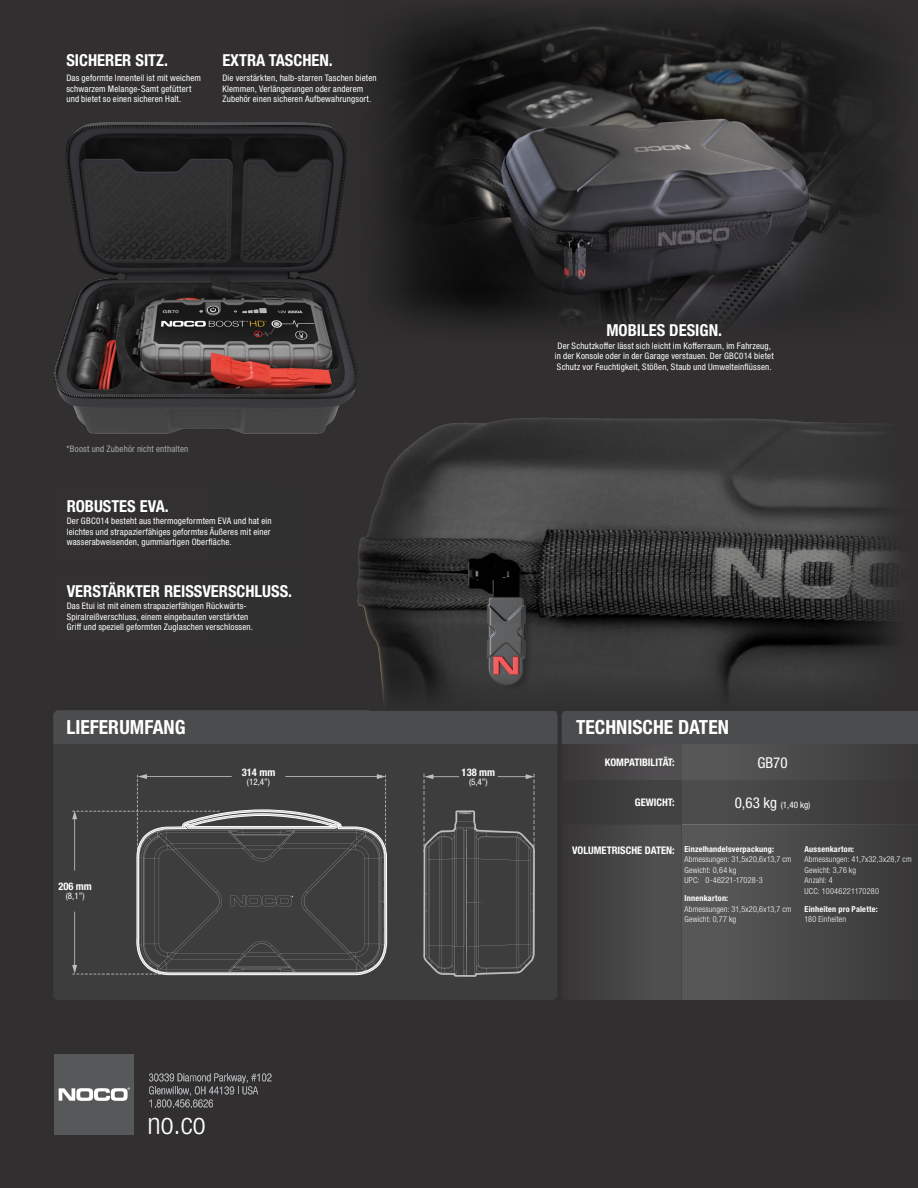
<style>
.page{position:relative;width:918px;height:1188px;background:#312f30}
.page>*{position:absolute;margin:0;border:0;box-sizing:border-box;transform-origin:0 0}
.t1{font:300 condensed 30px "Helvetica Neue LT Std";color:#fff}
.t2{font:700 condensed 19.5px "Helvetica Neue LTW1 G";color:#fff}
.t3{font:700 condensed 16.5px "Helvetica Neue LTW1 G";color:#fff}
.t4{font:condensed 15px "Helvetica Neue LTW1 G";color:#fff}
.t5{font:700 condensed 10.5px "Helvetica Neue LTW1 G";color:#fff}
.t6{font:condensed 9px/10.5px "Helvetica Neue LTW1 G";letter-spacing:.015em;color:#fff}
.t7{font:condensed 9px "Helvetica Neue LTW1 G";letter-spacing:.02em;color:#a8a9ad}
.t8{font:300 condensed 8.25px "Helvetica Neue LTW1 G";letter-spacing:.015em;color:#fff}
.t9{font:700 condensed 8.25px "Helvetica Neue LTW1 G";letter-spacing:.02em;color:#fff}
.s1{font-size:15px}
</style>
<div class="page">
<svg style="left:149px;top:1074px;width:122px;height:33px"></svg>
<div style="left:54px;top:1054px;width:79px;height:80px;background:#57585a"></div>
<svg style="left:59px;top:1087px;width:71px;height:14px"></svg>
<img style="left:474px;top:60px;width:276px;height:228px">
<svg style="left:750px;top:60px;width:135px;height:228px"></svg>
<svg style="left:416px;top:60px;width:58px;height:228px;background:#131212"></svg>
<div style="left:340px;top:0;width:76px;height:351px;background:linear-gradient(to right,#343233,#1c1b1b)"></div>
<svg style="left:387px;top:288px;width:382px;height:63px"></svg>
<svg style="left:340px;top:0;width:538px;height:60px;fill:#262425"></svg>
<div style="left:682px;top:825px;width:236px;height:175px;background:#585758"></div>
<div style="left:682px;top:780px;width:236px;height:45px;background:#4d4c4d"></div>
<div style="left:682px;top:744px;width:236px;height:36px;background:#585758"></div>
<div style="left:724px;top:744px;width:193px;height:256px;background:linear-gradient(to right,#565556,#383637)"></div>
<div style="left:652px;top:825px;width:30px;height:175px;background:#504f50"></div>
<div style="left:562px;top:780px;width:120px;height:45px;background:#434243"></div>
<div style="left:562px;top:744px;width:120px;height:36px;background:#504e50"></div>
<div style="left:562px;top:744px;width:90px;height:256px;background:linear-gradient(to right,#363536,#4d4b4d)"></div>
<div style="left:53px;top:744px;width:504px;height:256px;background:#3d3d3e"></div>
<div style="left:53px;top:710px;width:865px;height:34px;background:#4b4c4d"></div>
<svg style="left:72px;top:774px;width:315px;height:201px"></svg>
<svg style="left:423px;top:774px;width:112px;height:203px"></svg>
<img style="left:357px;top:417px;width:467px;height:257px">
<svg style="left:824px;top:422px;width:72px;height:261px"></svg>
<img style="left:54px;top:100px;width:333px;height:339px">
<p class="t3" style="left:66px;top:51px;width:103px">SICHERER SITZ.</p>
<p class="t6" style="left:66px;top:73px;width:136px">Das geformte Innenteil ist mit weichem schwarzem Melange-Samt gefüttert und bietet so einen sicheren Halt.</p>
<p class="t3" style="left:222px;top:51px;width:112px">EXTRA TASCHEN.</p>
<p class="t6" style="left:222px;top:73px;width:156px">Die verstärkten, halb-starren Taschen bieten<br>Klemmen, Verlängerungen oder anderem<br>Zubehör einen sicheren Aufbewahrungsort.</p>
<p class="t7" style="left:66px;top:444px;width:124px">*Boost und Zubehör nicht enthalten</p>
<p class="t3" style="left:67px;top:496px;width:104px">ROBUSTES EVA.</p>
<p class="t6" style="left:67px;top:516px;width:206px;text-align:justify">Der GBC014 besteht aus thermogeformtem EVA und hat ein leichtes und strapazierfähiges geformtes Äußeres mit einer wasserabweisenden, gummiartigen Oberfläche.</p>
<p class="t3" style="left:67px;top:581px;width:227px">VERSTÄRKTER REISSVERSCHLUSS.</p>
<p class="t6" style="left:67px;top:601px;width:188px">Das Etui ist mit einem strapazierfähigen Rückwärts-<br>Spiralreißverschluss, einem eingebauten verstärkten<br>Griff und speziell geformten Zuglaschen verschlossen.</p>
<p class="t2" style="left:66px;top:715px;width:121px">LIEFERUMFANG</p>
<p class="t5" style="left:58px;top:880px;width:35px">206 mm</p>
<p class="t6" style="left:66px;top:891px;width:20px">(8,1”)</p>
<p class="t5" style="left:242px;top:766px;width:35px">314 mm</p>
<p class="t6" style="left:247px;top:777px;width:25px">(12,4”)</p>
<p class="t1" style="left:147px;top:1107px;width:60px">no.co</p>
<p class="t3" style="left:606px;top:320px;width:117px">MOBILES DESIGN.</p>
<p class="t6" style="left:555px;top:340px;width:220px">Der Schutzkoffer lässt sich leicht im Kofferraum, im Fahrzeug, in der Konsole oder in der Garage verstauen. Der GBC014 bietet<br>Schutz vor Feuchtigkeit, Stößen, Staub und Umwelteinflüssen.</p>
<p class="t5" style="left:462px;top:766px;width:35px">138 mm</p>
<p class="t6" style="left:469px;top:777px;width:20px">(5,4”)</p>
<p class="t2" style="left:576px;top:715px;width:154px">TECHNISCHE DATEN</p>
<p class="t5" style="left:605px;top:756px;width:71px">KOMPATIBILITÄT:</p>
<p class="t5" style="left:635px;top:796px;width:41px">GEWICHT:</p>
<p class="t4" style="left:757px;top:754px;width:32px">GB70</p>
<p class="t6" style="left:735px;top:799px;width:77px"><span class="s1">0,63 kg</span> (1,40 kg)</p>
<p class="t5" style="left:572px;top:844px;width:104px">VOLUMETRISCHE DATEN:</p>
<p class="t9" style="left:684px;top:844px;width:91px">Einzelhandelsverpackung:</p>
<p class="t8" style="left:684px;top:854px;width:109px">Abmessungen: 31,5x20,6x13,7 cm</p>
<p class="t8" style="left:684px;top:865px;width:53px">Gewicht: 0,64 kg</p>
<p class="t8" style="left:684px;top:875px;width:80px">UPC: 0-46221-17028-3</p>
<p class="t9" style="left:684px;top:893px;width:45px">Innenkarton:</p>
<p class="t8" style="left:684px;top:904px;width:109px">Abmessungen: 31,5x20,6x13,7 cm</p>
<p class="t8" style="left:684px;top:914px;width:53px">Gewicht: 0,77 kg</p>
<p class="t9" style="left:805px;top:844px;width:51px">Aussenkarton:</p>
<p class="t8" style="left:805px;top:854px;width:109px">Abmessungen: 41,7x32,3x28,7 cm</p>
<p class="t8" style="left:805px;top:865px;width:53px">Gewicht: 3,76 kg</p>
<p class="t8" style="left:805px;top:875px;width:30px">Anzahl: 4</p>
<p class="t8" style="left:805px;top:886px;width:76px">UCC: 10046221170280</p>
<p class="t9" style="left:805px;top:904px;width:75px">Einheiten pro Palette:</p>
<p class="t8" style="left:805px;top:914px;width:43px">180 Einheiten</p>
</div>
